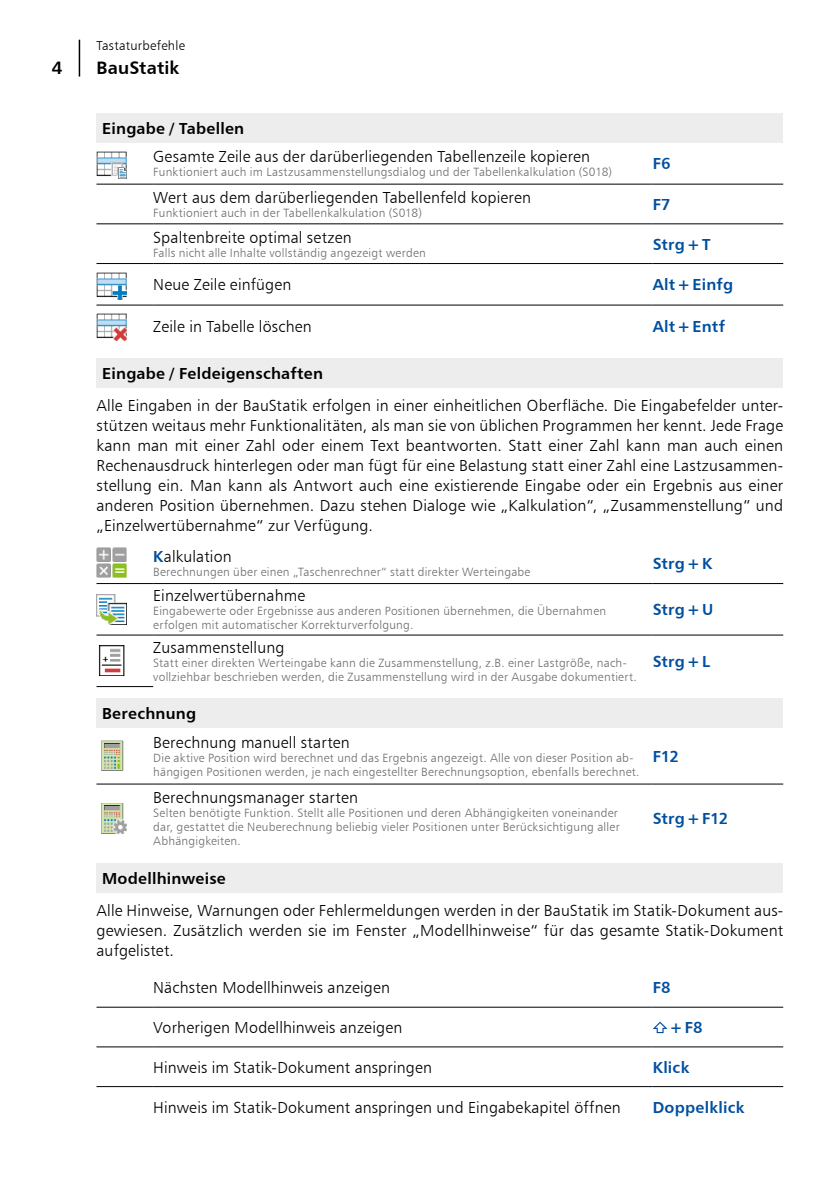
<style>
.page{position:relative;width:840px;height:1191px;background:#fff}
.page>*{position:absolute;margin:0;border:0;box-sizing:border-box;transform-origin:0 0}
.t1{font:18px "Humanist 777 BT Bold B";letter-spacing:.01em;color:#000}
.t2{font:16px/20px "Humanist 777 BT Light B";letter-spacing:.01em;color:#000;text-align:justify}
.t3{font:16px "Humanist 777 BT Bold B";letter-spacing:.01em;color:#004f9f}
.t4{font:16px "Humanist 777 BT Bold B";letter-spacing:.015em;color:#000}
.t5{font:13px "Humanist 777 BT Light B";letter-spacing:.02em;color:#000}
.t6{font:12px/14px "Humanist 777 BT Light B";letter-spacing:.02em;color:#6b6e6e}
.s1{font-family:"Humanist 777 BT Bold B";color:#004f9f}
</style>
<div class="page">
<hr style="left:79px;top:40px;width:1px;height:37px;background:#000">
<div style="left:96px;top:113px;width:686px;height:30px;background:#ededed"></div>
<hr style="left:96px;top:223px;width:57px;height:1px;background:#000">
<hr style="left:153px;top:223px;width:499px;height:1px;background:#000">
<hr style="left:96px;top:263px;width:57px;height:1px;background:#000">
<hr style="left:153px;top:263px;width:499px;height:1px;background:#000">
<hr style="left:96px;top:184px;width:57px;height:1px;background:#000">
<hr style="left:153px;top:184px;width:499px;height:1px;background:#000">
<hr style="left:652px;top:184px;width:130px;height:1px;background:#000">
<hr style="left:652px;top:223px;width:130px;height:1px;background:#000">
<hr style="left:652px;top:263px;width:130px;height:1px;background:#000">
<hr style="left:96px;top:305px;width:57px;height:1px;background:#000">
<hr style="left:153px;top:305px;width:499px;height:1px;background:#000">
<hr style="left:652px;top:305px;width:130px;height:1px;background:#000">
<img style="left:96px;top:151px;width:31px;height:27px">
<img style="left:96px;top:272px;width:31px;height:27px">
<img style="left:96px;top:313px;width:31px;height:28px">
<div style="left:96px;top:358px;width:686px;height:29px;background:#ededed"></div>
<hr style="left:96px;top:686px;width:57px;height:1px;background:#000">
<hr style="left:96px;top:583px;width:57px;height:1px;background:#000">
<hr style="left:153px;top:583px;width:499px;height:1px;background:#000">
<hr style="left:652px;top:583px;width:130px;height:1px;background:#000">
<hr style="left:96px;top:634px;width:57px;height:1px;background:#000">
<hr style="left:153px;top:634px;width:499px;height:1px;background:#000">
<hr style="left:652px;top:634px;width:130px;height:1px;background:#000">
<img style="left:96px;top:547px;width:31px;height:31px">
<img style="left:96px;top:594px;width:31px;height:30px">
<img style="left:98px;top:645px;width:27px;height:31px">
<div style="left:96px;top:698px;width:686px;height:29px;background:#ededed"></div>
<hr style="left:96px;top:783px;width:57px;height:1px;background:#000">
<hr style="left:153px;top:783px;width:499px;height:1px;background:#000">
<hr style="left:652px;top:783px;width:130px;height:1px;background:#000">
<img style="left:101px;top:740px;width:23px;height:31px">
<img style="left:101px;top:803px;width:26px;height:30px">
<div style="left:96px;top:863px;width:686px;height:29px;background:#ededed"></div>
<hr style="left:96px;top:1006px;width:57px;height:1px;background:#000">
<hr style="left:153px;top:1006px;width:499px;height:1px;background:#000">
<hr style="left:652px;top:1006px;width:130px;height:1px;background:#000">
<hr style="left:96px;top:1046px;width:57px;height:1px;background:#000">
<hr style="left:153px;top:1046px;width:499px;height:1px;background:#000">
<hr style="left:652px;top:1046px;width:130px;height:1px;background:#000">
<hr style="left:96px;top:1086px;width:57px;height:1px;background:#000">
<hr style="left:153px;top:1086px;width:499px;height:1px;background:#000">
<hr style="left:652px;top:1086px;width:130px;height:1px;background:#000">
<svg style="left:652px;top:1021px;width:15px;height:12px"></svg>
<p class="t5" style="left:96px;top:37px;width:90px">Tastaturbefehle</p>
<p class="t1" style="left:52px;top:56px;width:12px">4</p>
<p class="t1" style="left:96px;top:56px;width:84px">BauStatik</p>
<p class="t4" style="left:102px;top:118px;width:143px">Eingabe / Tabellen</p>
<p class="t2" style="left:153px;top:147px;width:438px">Gesamte Zeile aus der darüberliegenden Tabellenzeile kopieren</p>
<p class="t6" style="left:153px;top:165px;width:460px">Funktioniert auch im Lastzusammenstellungsdialog und der Tabellenkalkulation (S018)</p>
<p class="t2" style="left:153px;top:187px;width:379px">Wert aus dem darüberliegenden Tabellenfeld kopieren</p>
<p class="t6" style="left:153px;top:206px;width:270px">Funktioniert auch in der Tabellenkalkulation (S018)</p>
<p class="t2" style="left:153px;top:227px;width:200px">Spaltenbreite optimal setzen</p>
<p class="t6" style="left:153px;top:245px;width:274px">Falls nicht alle Inhalte vollständig angezeigt werden</p>
<p class="t3" style="left:652px;top:154px;width:19px">F6</p>
<p class="t3" style="left:652px;top:194px;width:20px">F7</p>
<p class="t3" style="left:652px;top:234px;width:59px">Strg+T</p>
<p class="t2" style="left:153px;top:274px;width:140px">Neue Zeile einfügen</p>
<p class="t3" style="left:652px;top:275px;width:82px">Alt+Einfg</p>
<p class="t2" style="left:153px;top:316px;width:160px">Zeile in Tabelle löschen</p>
<p class="t3" style="left:652px;top:316px;width:74px">Alt+Entf</p>
<p class="t4" style="left:102px;top:363px;width:222px">Eingabe / Feldeigenschaften</p>
<p class="t2" style="left:96px;top:395px;width:688px">Alle Eingaben in der BauStatik erfolgen in einer einheitlichen Oberfläche. Die Eingabefelder unter&shy;stützen weitaus mehr Funktionalitäten, als man sie von üblichen Programmen her kennt. Jede Frage kann man mit einer Zahl oder einem Text beantworten. Statt einer Zahl kann man auch einen Rechenausdruck hinterlegen oder man fügt für eine Belastung statt einer Zahl eine Lastzusammen&shy;stellung ein. Man kann als Antwort auch eine existierende Eingabe oder ein Ergebnis aus einer anderen Position übernehmen. Dazu stehen Dialoge wie „Kalkulation“, „Zusammenstellung“ und „Einzelwertübernahme“ zur Verfügung.</p>
<p class="t2" style="left:153px;top:546px;width:80px"><span class="s1">K</span>alkulation</p>
<p class="t6" style="left:153px;top:564px;width:378px">Berechnungen über einen „Taschenrechner“ statt direkter Werteingabe</p>
<p class="t3" style="left:652px;top:553px;width:61px">Strg+K</p>
<p class="t2" style="left:153px;top:585px;width:153px">Einzelwertübernahme</p>
<p class="t6" style="left:153px;top:604px;width:454px">Eingabewerte oder Ergebnisse aus anderen Positionen übernehmen, die Übernahmen erfolgen mit automatischer Korrekturverfolgung.</p>
<p class="t3" style="left:652px;top:599px;width:62px">Strg+U</p>
<p class="t2" style="left:153px;top:637px;width:133px">Zusammenstellung</p>
<p class="t6" style="left:153px;top:655px;width:485px">Statt einer direkten Werteingabe kann die Zusammenstellung, z.B. einer Lastgröße, nach&shy;vollziehbar beschrieben werden, die Zusammenstellung wird in der Ausgabe dokumentiert.</p>
<p class="t3" style="left:652px;top:651px;width:59px">Strg+L</p>
<p class="t4" style="left:102px;top:703px;width:95px">Berechnung</p>
<p class="t2" style="left:153px;top:732px;width:198px">Berechnung manuell starten</p>
<p class="t6" style="left:153px;top:750px;width:487px">Die aktive Position wird berechnet und das Ergebnis angezeigt. Alle von dieser Position ab-- hängigen Positionen werden, je nach eingestellter Berechnungsoption, ebenfalls berechnet.</p>
<p class="t3" style="left:652px;top:746px;width:28px">F12</p>
<p class="t2" style="left:153px;top:787px;width:206px">Berechnungsmanager starten</p>
<p class="t6" style="left:153px;top:806px;width:467px">Selten benötigte Funktion. Stellt alle Positionen und deren Abhängigkeiten voneinander dar, gestattet die Neuberechnung beliebig vieler Positionen unter Berücksichtigung aller<br>Abhängigkeiten.</p>
<p class="t3" style="left:652px;top:808px;width:77px">Strg+F12</p>
<p class="t4" style="left:102px;top:868px;width:125px">Modellhinweise</p>
<p class="t2" style="left:96px;top:900px;width:687px">Alle Hinweise, Warnungen oder Fehlermeldungen werden in der BauStatik im Statik-Dokument aus&shy;gewiesen. Zusätzlich werden sie im Fenster „Modellhinweise“ für das gesamte Statik-Dokument aufgelistet.</p>
<p class="t2" style="left:153px;top:977px;width:238px">Nächsten Modellhinweis anzeigen</p>
<p class="t3" style="left:652px;top:977px;width:19px">F8</p>
<p class="t2" style="left:153px;top:1017px;width:250px">Vorherigen Modellhinweis anzeigen</p>
<p class="t3" style="left:669px;top:1017px;width:35px">+F8</p>
<p class="t2" style="left:153px;top:1057px;width:280px">Hinweis im Statik-Dokument anspringen</p>
<p class="t3" style="left:652px;top:1057px;width:38px">Klick</p>
<p class="t2" style="left:153px;top:1096px;width:469px">Hinweis im Statik-Dokument anspringen und Eingabekapitel öffnen</p>
<p class="t3" style="left:652px;top:1096px;width:93px">Doppelklick</p>
</div>
